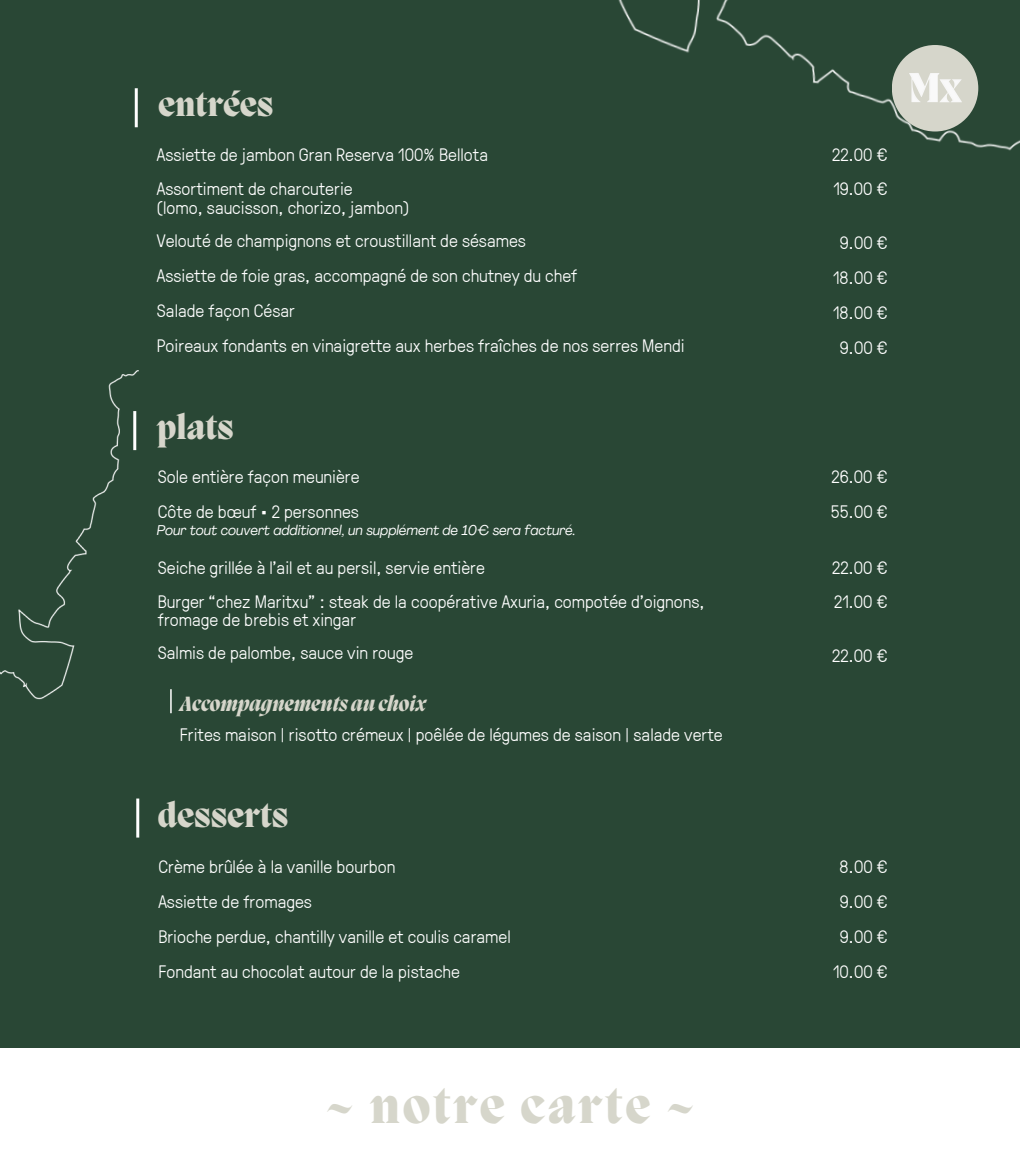
<style>
.page{position:relative;width:1020px;height:1163px;background:#fff}
.page>*{position:absolute;margin:0;border:0;box-sizing:border-box;transform-origin:0 0}
.t1{font:800 50px "Migra";letter-spacing:.06em;color:#d6d6cb}
.t2{font:800 34px "Migra";color:#d6d6cb}
.t3{font:italic 800 21.2px "Migra";color:#d6d6cb}
.t4{font:300 18px/18px "GT Pressura";color:#fff}
.t5{font:italic 14px "Agrandir";color:#fff}
</style>
<div class="page">
<div style="left:0;top:0;width:1020px;height:1162px;background:#294735"></div>
<div style="left:0;top:1048px;width:1020px;height:114px;background:#fff"></div>
<img style="left:0;top:370px;width:138px;height:468px">
<img style="left:618px;top:0;width:402px;height:151px">
<hr style="left:135px;top:88px;width:3px;height:39px;background:#fff">
<hr style="left:133px;top:411px;width:3px;height:39px;background:#fff">
<hr style="left:136px;top:798px;width:3px;height:39px;background:#fff">
<div style="left:892px;top:45px;width:86px;height:86px;background:#d6d6cb;border-radius:50%"></div>
<img style="left:909px;top:73px;width:53px;height:30px">
<hr style="left:170px;top:689px;width:2px;height:24px;background:#fff">
<p class="t2" style="left:158px;top:89px;width:117px">entrées</p>
<h4 class="t4" style="left:157px;top:145px;width:333px">Assiette de jambon Gran Reserva 100% Bellota</h4>
<h4 class="t4" style="left:157px;top:179px;width:254px">Assortiment de charcuterie<br>(lomo, saucisson, chorizo, jambon)</h4>
<h4 class="t4" style="left:157px;top:230px;width:371px">Velouté de champignons et croustillant de sésames</h4>
<h4 class="t4" style="left:157px;top:265px;width:422px">Assiette de foie gras, accompagné de son chutney du chef</h4>
<h4 class="t4" style="left:157px;top:300px;width:140px">Salade façon César</h4>
<h4 class="t4" style="left:157px;top:335px;width:529px">Poireaux fondants en vinaigrette aux herbes fraîches de nos serres Mendi</h4>
<h4 class="t2" style="left:157px;top:411px;width:78px">plats</h4>
<h4 class="t4" style="left:158px;top:467px;width:203px">Sole entière façon meunière</h4>
<h4 class="t4" style="left:158px;top:502px;width:203px">Côte de bœuf • 2 personnes</h4>
<h4 class="t4" style="left:158px;top:558px;width:329px">Seiche grillée à l'ail et au persil, servie entière</h4>
<h4 class="t4" style="left:158px;top:592px;width:548px">Burger “chez Maritxu” : steak de la coopérative Axuria, compotée d’oignons, fromage de brebis et xingar</h4>
<h4 class="t4" style="left:158px;top:643px;width:257px">Salmis de palombe, sauce vin rouge</h4>
<h2 class="t5" style="left:157px;top:524px;width:420px">Pour tout couvert additionnel, un supplément de 10€ sera facturé.</h2>
<h4 class="t3" style="left:180px;top:693px;width:248px">Accompagnements au choix</h4>
<h1 class="t4" style="left:180px;top:724px;width:544px">Frites maison | risotto crémeux | poêlée de légumes de saison | salade verte</h1>
<h4 class="t2" style="left:158px;top:799px;width:132px">desserts</h4>
<h4 class="t4" style="left:158px;top:856px;width:239px">Crème brûlée à la vanille bourbon</h4>
<h4 class="t4" style="left:158px;top:891px;width:155px">Assiette de fromages</h4>
<h4 class="t4" style="left:158px;top:926px;width:354px">Brioche perdue, chantilly vanille et coulis caramel</h4>
<h4 class="t4" style="left:158px;top:961px;width:303px">Fondant au chocolat autour de la pistache</h4>
<h4 class="t1" style="left:326px;top:1082px;width:371px">~ notre carte ~</h4>
<h4 class="t4" style="left:832px;top:145px;width:56px">22.00 €</h4>
<h2 class="t4" style="left:833px;top:179px;width:55px">19.00 €</h2>
<h4 class="t4" style="left:840px;top:233px;width:49px">9.00 €</h4>
<h4 class="t4" style="left:833px;top:268px;width:56px">18.00 €</h4>
<h4 class="t4" style="left:833px;top:303px;width:56px">18.00 €</h4>
<h4 class="t4" style="left:840px;top:338px;width:49px">9.00 €</h4>
<h4 class="t4" style="left:832px;top:467px;width:57px">26.00 €</h4>
<p class="t4" style="left:831px;top:502px;width:58px">55.00 €</p>
<h4 class="t4" style="left:832px;top:558px;width:56px">22.00 €</h4>
<h4 class="t4" style="left:834px;top:592px;width:54px">21.00 €</h4>
<h4 class="t4" style="left:832px;top:646px;width:56px">22.00 €</h4>
<h4 class="t4" style="left:840px;top:856px;width:49px">8.00 €</h4>
<h4 class="t4" style="left:840px;top:891px;width:49px">9.00 €</h4>
<h3 class="t4" style="left:840px;top:926px;width:49px">9.00 €</h3>
<h4 class="t4" style="left:833px;top:961px;width:56px">10.00 €</h4>
</div>
